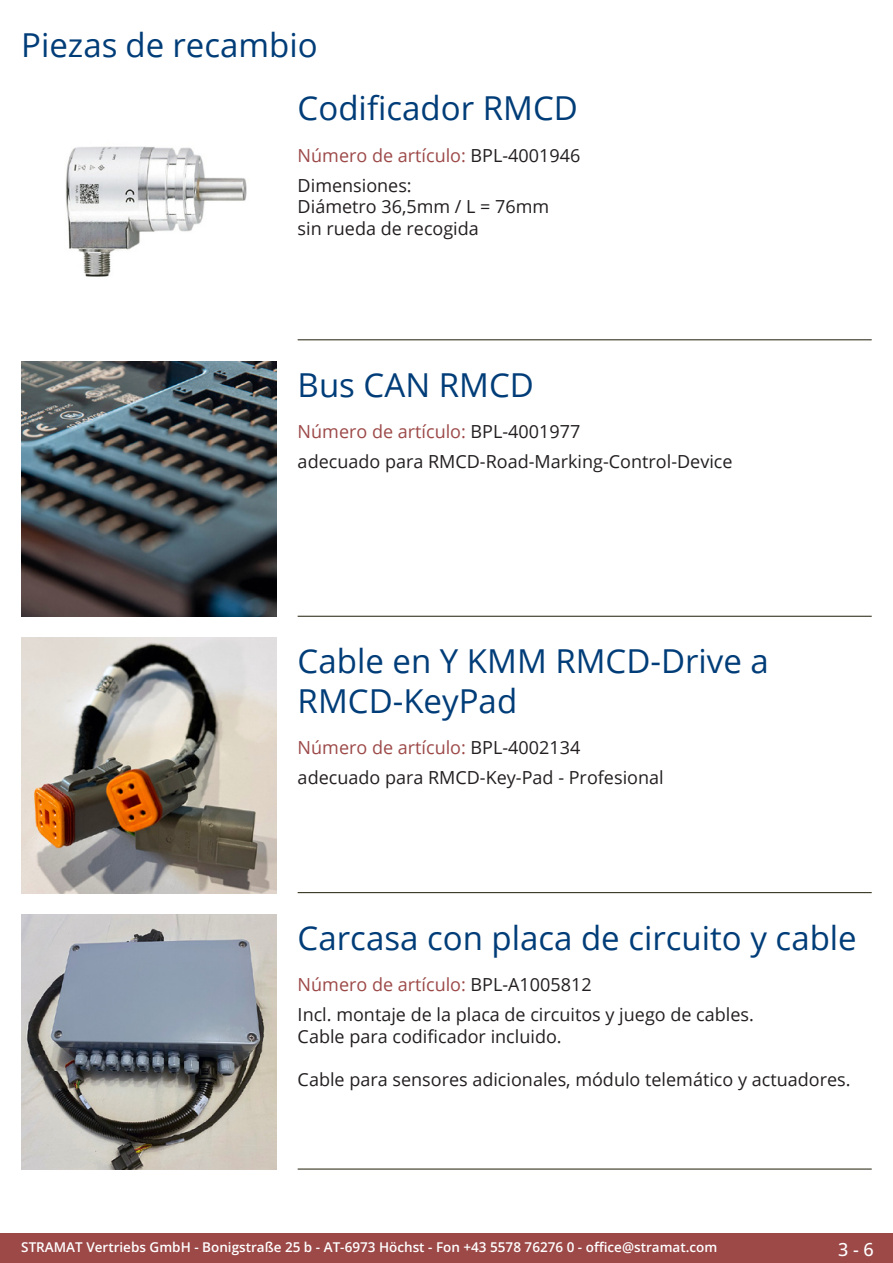
<style>
.page{position:relative;width:893px;height:1263px;background:#fff}
.page>*{position:absolute;margin:0;border:0;box-sizing:border-box;transform-origin:0 0}
.Produkttitel{font:33px/39.6px "Open Sans";color:#003d78}
.RastTitel{font:33px "Open Sans";color:#003d78}
.Beschreibung_Text{font:18px/21.6px "Open Sans";color:#231f20}
.TechDaten_Überschrif{font:18px "Open Sans";color:#9c4948}
.t1{font:500 18px "Open Sans";color:#fff}
.t2{font:600 13.5px "Open Sans";color:#fff}
.s1{color:#231f20}
</style>
<div class="page">
<div style="left:0;top:1233px;width:893px;height:30px;background:#9c4948"></div>
<hr style="left:298px;top:340px;width:574px;height:1px;background:#201d08">
<hr style="left:298px;top:616px;width:574px;height:1px;background:#201d08">
<hr style="left:298px;top:892px;width:574px;height:1px;background:#201d08">
<hr style="left:298px;top:1169px;width:574px;height:1px;background:#201d08">
<img style="left:65px;top:146px;width:182px;height:131px">
<img style="left:21px;top:361px;width:255px;height:256px">
<img style="left:21px;top:638px;width:255px;height:255px">
<img style="left:21px;top:914px;width:255px;height:255px">
<p class="RastTitel" style="left:21px;top:22px;width:298px">Piezas de recambio</p>
<p class="Produkttitel" style="left:298px;top:88px;width:282px">Codificador RMCD</p>
<p class="TechDaten_Überschrif" style="left:298px;top:143px;width:284px">Número de artículo: <span class="s1">BPL-4001946</span></p>
<p class="Beschreibung_Text" style="left:298px;top:174px;width:253px">Dimensiones:<br>Diámetro 36,5mm / L = 76mm sin rueda de recogida</p>
<p class="Produkttitel" style="left:298px;top:364px;width:238px">Bus CAN RMCD</p>
<p class="TechDaten_Überschrif" style="left:298px;top:420px;width:284px">Número de artículo: <span class="s1">BPL-4001977</span></p>
<p class="Beschreibung_Text" style="left:298px;top:450px;width:436px">adecuado para RMCD-Road-Marking-Control-Device</p>
<p class="Produkttitel" style="left:298px;top:640px;width:473px">Cable en Y KMM RMCD-Drive a<br>RMCD-KeyPad</p>
<p class="TechDaten_Überschrif" style="left:298px;top:735px;width:284px">Número de artículo: <span class="s1">BPL-4002134</span></p>
<p class="Beschreibung_Text" style="left:298px;top:766px;width:368px">adecuado para RMCD-Key-Pad - Profesional</p>
<p class="Produkttitel" style="left:298px;top:917px;width:561px">Carcasa con placa de circuito y cable</p>
<p class="TechDaten_Überschrif" style="left:298px;top:972px;width:296px">Número de artículo: <span class="s1">BPL-A1005812</span></p>
<p class="Beschreibung_Text" style="left:298px;top:1003px;width:458px">Incl. montaje de la placa de circuitos y juego de cables.<br>Cable para codificador incluido.</p>
<p class="Beschreibung_Text" style="left:298px;top:1068px;width:554px">Cable para sensores adicionales, módulo telemático y actuadores.</p>
<p class="t2" style="left:21px;top:1238px;width:698px">STRAMAT Vertriebs GmbH - Bonigstraße 25 b - AT-6973 Höchst - Fon +43 5578 76276 0 - office@stramat.com</p>
<p class="t1" style="left:838px;top:1237px;width:37px">3 - 6</p>
</div>
